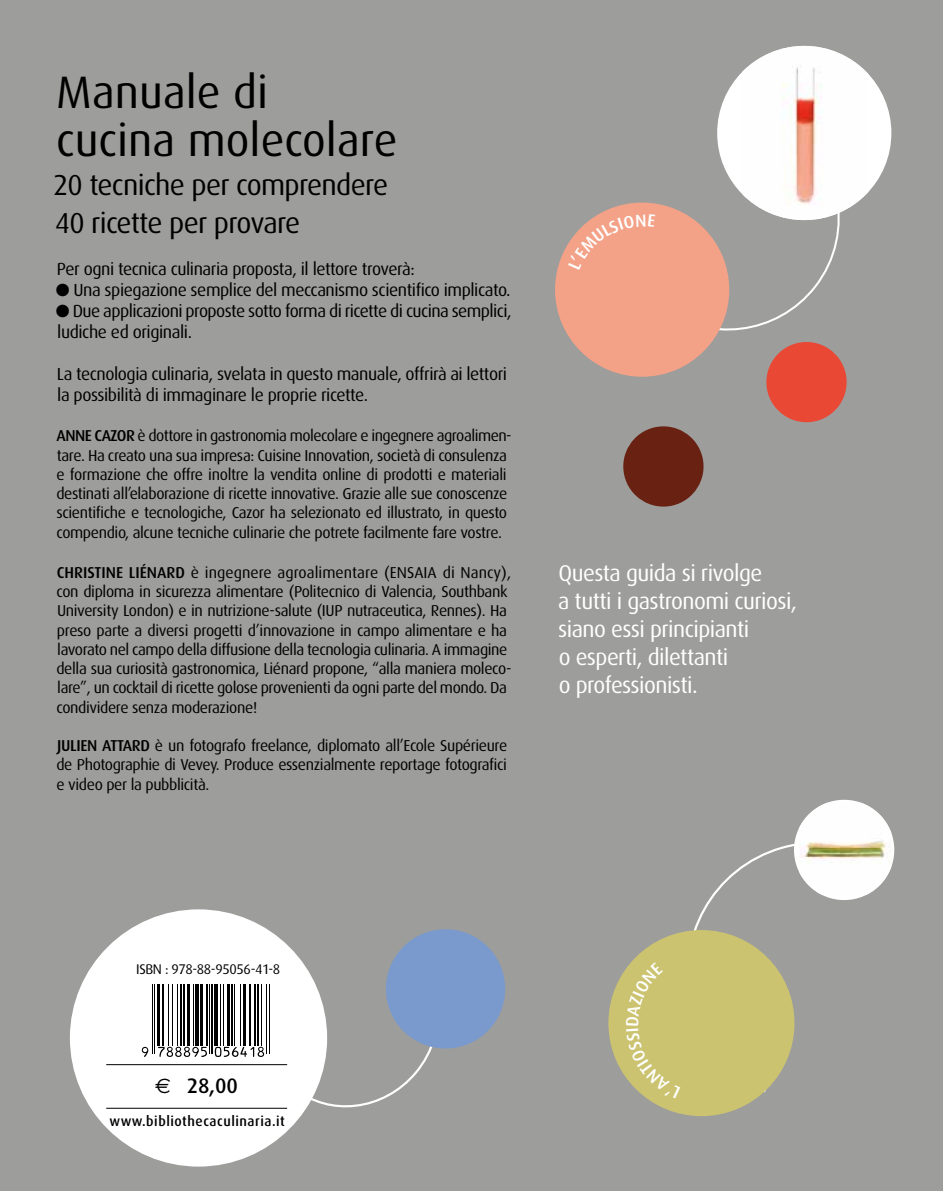
<style>
.page{position:relative;width:943px;height:1191px;background:#9d9d9c}
.page>*{position:absolute;margin:0;border:0;box-sizing:border-box;transform-origin:0 0}
.t1{font:45.5px/47.6px "Dax";color:#000}
.t2{font:28.88px/38.5px "Dax";letter-spacing:-.025em;color:#000}
.t3{font:22.75px/28px "Dax";letter-spacing:-.025em;color:#fff}
.t4{font:500 21px "Dax";color:#000}
.t5{font:17.5px/21px "Dax";letter-spacing:-.025em;color:#000}
.t6{font:15.75px/19.2px "Dax";letter-spacing:-.025em;color:#000}
.t7{font:500 15.75px "Dax";color:#000}
.t8{font:500 14px "Dax";letter-spacing:.04em;color:#000}
.t9{font:14px "Dax";letter-spacing:-.03em;color:#000}
.s1{font-weight:500}
.s2{font-family:"Euro Sans";font-weight:400}
</style>
<div class="page">
<div style="left:70px;top:909px;width:257px;height:257px;background:#fff;border-radius:50%"></div>
<hr style="left:106px;top:1064px;width:181px;height:1px;background:#000">
<hr style="left:106px;top:1107px;width:181px;height:1px;background:#000">
<svg style="left:623px;top:426px;width:81px;height:81px"></svg>
<div style="left:766px;top:342px;width:80px;height:80px;background:#e94834;border-radius:50%"></div>
<div style="left:717px;top:46px;width:174px;height:174px;background:#fff;border-radius:50%"></div>
<img style="left:742px;top:46px;width:126px;height:166px">
<div style="left:555px;top:202px;width:174px;height:175px;background:#f3a287;border-radius:50%"></div>
<div style="left:794px;top:799px;width:100px;height:101px;background:#fff;border-radius:50%"></div>
<img style="left:799px;top:802px;width:92px;height:92px">
<div style="left:608px;top:930px;width:186px;height:186px;background:#cbc370;border-radius:50%"></div>
<svg style="left:276px;top:998px;width:162px;height:122px"></svg>
<div style="left:386px;top:929px;width:119px;height:119px;background:#7a9acd;border-radius:50%"></div>
<svg style="left:152px;top:1045px;width:130px;height:13px"></svg>
<hr style="left:152px;top:984px;width:1px;height:69px;background:#000">
<hr style="left:153px;top:984px;width:1px;height:69px;background:#fff">
<hr style="left:154px;top:984px;width:2px;height:69px;background:#000">
<hr style="left:156px;top:984px;width:1px;height:69px;background:#fff">
<svg style="left:157px;top:984px;width:3px;height:61px"></svg>
<hr style="left:162px;top:984px;width:2px;height:61px;background:#000">
<hr style="left:168px;top:984px;width:1px;height:61px;background:#000">
<hr style="left:172px;top:984px;width:1px;height:61px;background:#000">
<hr style="left:177px;top:984px;width:1px;height:61px;background:#000">
<hr style="left:181px;top:984px;width:1px;height:61px;background:#000">
<hr style="left:183px;top:984px;width:3px;height:61px;background:#000">
<svg style="left:187px;top:984px;width:3px;height:61px"></svg>
<hr style="left:193px;top:984px;width:1px;height:61px;background:#000">
<hr style="left:196px;top:984px;width:3px;height:61px;background:#000">
<hr style="left:200px;top:984px;width:3px;height:61px;background:#000">
<hr style="left:207px;top:984px;width:1px;height:61px;background:#000">
<hr style="left:208px;top:984px;width:1px;height:69px;background:#fff">
<hr style="left:209px;top:984px;width:1px;height:69px;background:#000">
<hr style="left:210px;top:984px;width:2px;height:69px;background:#fff">
<hr style="left:212px;top:984px;width:1px;height:69px;background:#000">
<hr style="left:213px;top:984px;width:1px;height:69px;background:#fff">
<hr style="left:214px;top:984px;width:4px;height:61px;background:#000">
<hr style="left:220px;top:984px;width:2px;height:61px;background:#000">
<hr style="left:223px;top:984px;width:1px;height:61px;background:#000">
<hr style="left:227px;top:984px;width:3px;height:61px;background:#000">
<hr style="left:232px;top:984px;width:1px;height:61px;background:#000">
<hr style="left:234px;top:984px;width:1px;height:61px;background:#000">
<hr style="left:240px;top:984px;width:2px;height:61px;background:#000">
<hr style="left:243px;top:984px;width:3px;height:61px;background:#000">
<hr style="left:249px;top:984px;width:2px;height:61px;background:#000">
<hr style="left:254px;top:984px;width:2px;height:61px;background:#000">
<hr style="left:258px;top:984px;width:1px;height:61px;background:#000">
<hr style="left:261px;top:984px;width:2px;height:61px;background:#000">
<hr style="left:266px;top:984px;width:2px;height:69px;background:#000">
<hr style="left:268px;top:984px;width:1px;height:69px;background:#fff">
<hr style="left:269px;top:984px;width:1px;height:69px;background:#000">
<hr style="left:270px;top:984px;width:1px;height:69px;background:#fff">
<hr style="left:271px;top:984px;width:2px;height:69px;background:#fff">
<hr style="left:273px;top:984px;width:1px;height:69px;background:#fff">
<hr style="left:274px;top:984px;width:1px;height:69px;background:#fff">
<hr style="left:275px;top:984px;width:1px;height:69px;background:#fff">
<hr style="left:276px;top:984px;width:2px;height:69px;background:#fff">
<hr style="left:278px;top:984px;width:1px;height:69px;background:#fff">
<hr style="left:279px;top:984px;width:1px;height:69px;background:#fff">
<hr style="left:280px;top:984px;width:1px;height:69px;background:#fff">
<hr style="left:281px;top:984px;width:1px;height:69px;background:#fff">
<svg style="left:158px;top:1046px;width:49px;height:11px"></svg>
<svg style="left:215px;top:1046px;width:49px;height:11px"></svg>
<svg style="left:142px;top:1046px;width:6px;height:11px"></svg>
<svg style="left:568px;top:192px;width:274px;height:154px"></svg>
<svg style="left:626px;top:840px;width:191px;height:258px"></svg>
<h1 class="t1" style="left:56px;top:69px;width:343px">Manuale di cucina molecolare</h1>
<h2 class="t2" style="left:53px;top:165px;width:337px">20 tecniche per comprendere<br>40 ricette per provare</h2>
<p class="t5" style="left:57px;top:259px;width:359px">Per ogni tecnica culinaria proposta, il lettore troverà:</p>
<p class="t5" style="left:56px;top:280px;width:456px">● Una spiegazione semplice del meccanismo scientifico implicato.</p>
<p class="t5" style="left:56px;top:301px;width:457px">● Due applicazioni proposte sotto forma di ricette di cucina semplici, ludiche ed originali.</p>
<p class="t5" style="left:57px;top:364px;width:451px">La tecnologia culinaria, svelata in questo manuale, offrirà ai lettori la possibilità di immaginare le proprie ricette.</p>
<p class="t6" style="left:56px;top:426px;width:457px"><span class="s1">ANNE CAZOR</span> è dottore in gastronomia molecolare e ingegnere agroalimen&shy;tare. Ha creato una sua impresa: Cuisine Innovation, società di consulenza e formazione che offre inoltre la vendita online di prodotti e materiali destinati all’elaborazione di ricette innovative. Grazie alle sue conoscenze scientifiche e tecnologiche, Cazor ha selezionato ed illustrato, in questo compendio, alcune tecniche culinarie che potrete facilmente fare vostre.</p>
<p class="t6" style="left:56px;top:563px;width:456px"><span class="s1">CHRISTINE LIÉNARD</span> è ingegnere agroalimentare (ENSAIA di Nancy), con diploma in sicurezza alimentare (Politecnico di Valencia, Southbank University London) e in nutrizione-salute (IUP nutraceutica, Rennes). Ha preso parte a diversi progetti d’innovazione in campo alimentare e ha lavorato nel campo della diffusione della tecnologia culinaria. A immagine della sua curiosità gastronomica, Liénard propone, “alla maniera moleco&shy;lare”, un cocktail di ricette golose provenienti da ogni parte del mondo. Da condividere senza moderazione!</p>
<p class="t7" style="left:57px;top:737px;width:12px">JULIEN</p>
<p class="t7" style="left:102px;top:737px;width:9px">ATTARD</p>
<p class="t6" style="left:56px;top:736px;width:452px;text-align:justify;text-indent:99px">è un fotografo freelance, diplomato all’Ecole Supérieure de Photographie di Vevey. Produce essenzialmente reportage fotografici e video per la pubblicità.</p>
<h3 class="t3" style="left:558px;top:559px;width:240px">Questa guida si rivolge<br>a tutti i gastronomi curiosi, siano essi principianti<br>o esperti, dilettanti<br>o professionisti.</h3>
<p class="t9" style="left:136px;top:961px;width:145px">ISBN : 978-88-95056-41-8</p>
<h3 class="t4" style="left:155px;top:1073px;width:84px"><span class="s2">e</span> 28,00</h3>
<p class="t8" style="left:109px;top:1113px;width:177px">WWW.BIBLIOTHECACULINARIA.IT</p>
</div>
